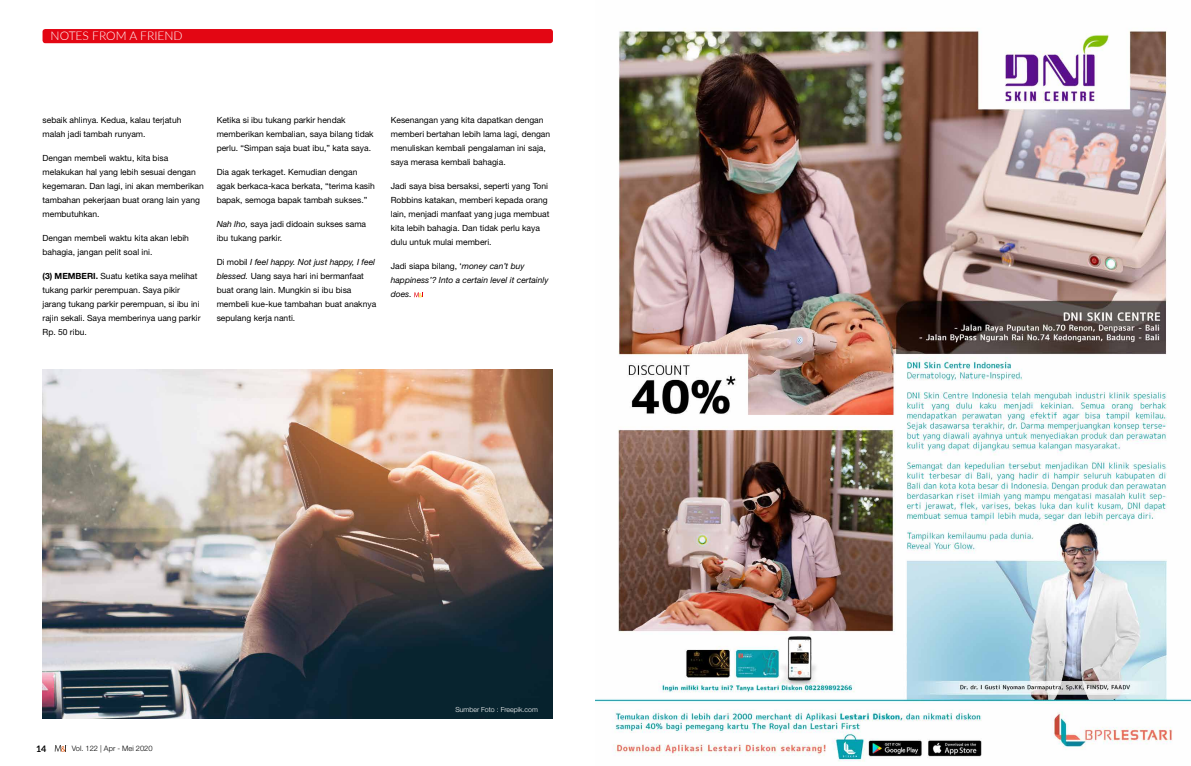
<style>
.page{position:relative;width:1191px;height:766px;background:#fff}
.page>*{position:absolute;margin:0;border:0;box-sizing:border-box;transform-origin:0 0}
.t1{font:300 12px "Lato";color:#fff}
.t2{font:700 9px "Lato";color:#000}
.t3{font:8.5px/14px "Helvetica Neue LT Std";color:#000}
.t4{font:italic 8.5px/14px "Helvetica Neue LT Std";color:#000}
.t5{font:700 8.5px "Helvetica Neue LT Std";color:#000}
.t6{font:300 7.5px "Helvetica Neue LT Std";color:#000}
.t7{font:300 7px "Helvetica Neue LT Std";color:#fff}
.s1{font-weight:700}
.s2{font-style:italic}
.s3{font-style:normal}
</style>
<div class="page">
<svg style="left:55px;top:745px;width:12px;height:6px"></svg>
<img style="left:43px;top:369px;width:510px;height:349px">
<svg style="left:414px;top:292px;width:10px;height:5px"></svg>
<div style="left:43px;top:29px;width:510px;height:14px;background:#e30613;border-radius:3px"></div>
<img style="left:595px;top:30px;width:596px;height:732px">
<h1 class="t1" style="left:51px;top:28px;width:133px">NOTES FROM A FRIEND</h1>
<p class="t3" style="left:43px;top:113px;width:140px">sebaik ahlinya. Kedua, kalau terjatuh malah jadi tambah runyam.</p>
<p class="t3" style="left:43px;top:151px;width:163px">Dengan membeli waktu, kita bisa melakukan hal yang lebih sesuai dengan kegemaran. Dan lagi, ini akan memberikan tambahan pekerjaan buat orang lain yang membutuhkan.</p>
<p class="t3" style="left:43px;top:231px;width:148px">Dengan membeli waktu kita akan lebih bahagia, jangan pelit soal ini.</p>
<p class="t5" style="left:43px;top:271px;width:27px">(3) MEMBERI</p>
<p class="t3" style="left:43px;top:269px;width:159px;text-indent:53px"><span class="s1">.</span> Suatu ketika saya melihat tukang parkir perempuan. Saya pikir jarang tukang parkir perempuan, si ibu ini rajin sekali. Saya memberinya uang parkir<br>Rp. 50 ribu.</p>
<p class="t3" style="left:217px;top:113px;width:158px">Ketika si ibu tukang parkir hendak memberikan kembalian, saya bilang tidak perlu. “Simpan saja buat ibu,” kata saya.</p>
<p class="t3" style="left:217px;top:165px;width:160px">Dia agak terkaget. Kemudian dengan agak berkaca-kaca berkata, “terima kasih bapak, semoga bapak tambah sukses.”</p>
<p class="t3" style="left:217px;top:217px;width:151px"><span class="s2">Nah lho,</span> saya jadi didoain sukses sama ibu tukang parkir.</p>
<p class="t3" style="left:217px;top:255px;width:161px">Di mobil <span class="s2">I feel happy. Not just happy, I feel blessed.</span> Uang saya hari ini bermanfaat buat orang lain. Mungkin si ibu bisa membeli kue-kue tambahan buat anaknya sepulang kerja nanti.</p>
<p class="t3" style="left:391px;top:113px;width:161px">Kesenangan yang kita dapatkan dengan memberi bertahan lebih lama lagi, dengan menuliskan kembali pengalaman ini saja, saya merasa kembali bahagia.</p>
<p class="t3" style="left:391px;top:179px;width:160px">Jadi saya bisa bersaksi, seperti yang Toni Robbins katakan, memberi kepada orang lain, menjadi manfaat yang juga membuat kita lebih bahagia. Dan tidak perlu kaya dulu untuk mulai memberi.</p>
<p class="t4" style="left:391px;top:259px;width:159px"><span class="s3">Jadi siapa bilang, ‘</span>money can’t buy happiness’? Into a certain level it certainly does.</p>
<p class="t2" style="left:36px;top:741px;width:12px">14</p>
<p class="t6" style="left:72px;top:743px;width:82px">Vol. 122 | Apr - Mei 2020</p>
<p class="t7" style="left:455px;top:705px;width:84px">Sumber Foto : Freepik.com</p>
</div>
